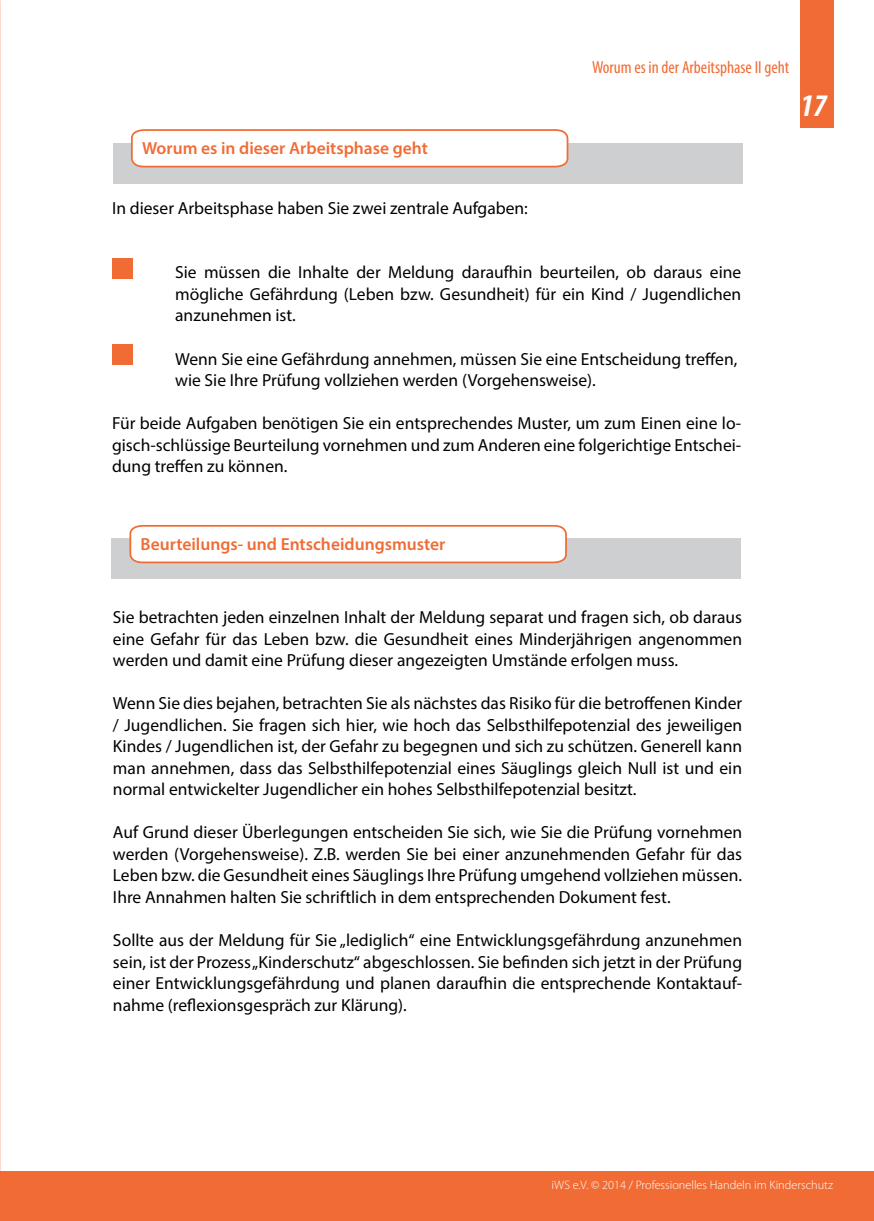
<style>
.page{position:relative;width:874px;height:1221px;background:#fff}
.page>*{position:absolute;margin:0;border:0;box-sizing:border-box;transform-origin:0 0}
.t1{font:italic 700 condensed 31.5px "Myriad Pro";color:#fff}
.t2{font:17.5px/21.5px "Myriad Pro";color:#000;text-align:justify}
.t3{font:600 17.5px "Myriad Pro";color:#f16c35}
.t4{font:condensed 17.5px "Myriad Pro";color:#f16c35}
.t5{font:300 12.25px "Myriad Pro";color:#fff}
</style>
<div class="page">
<div style="left:799px;top:0;width:34px;height:128px;background:#f16c35"></div>
<div style="left:113px;top:143px;width:629px;height:40px;background:#cdcfd1"></div>
<svg style="left:131px;top:129px;width:438px;height:39px"></svg>
<div style="left:112px;top:258px;width:20px;height:20px;background:#f16c35"></div>
<div style="left:112px;top:344px;width:20px;height:20px;background:#f16c35"></div>
<div style="left:112px;top:538px;width:628px;height:41px;background:#cdcfd1"></div>
<svg style="left:129px;top:524px;width:438px;height:40px"></svg>
<div style="left:0;top:1170px;width:873px;height:50px;background:#f16c35"></div>
<p class="t3" style="left:142px;top:137px;width:287px">Worum es in dieser Arbeitsphase geht</p>
<p class="t2" style="left:112px;top:197px;width:417px">In dieser Arbeitsphase haben Sie zwei zentrale Aufgaben:</p>
<p class="t4" style="left:591px;top:57px;width:199px">Worum es in der Arbeitsphase II geht</p>
<h1 class="t1" style="left:799px;top:86px;width:29px">17</h1>
<p class="t2" style="left:175px;top:261px;width:567px">Sie müssen die Inhalte der Meldung daraufhin beurteilen, ob daraus eine mögliche Gefährdung (Leben bzw. Gesundheit) für ein Kind / Jugendlichen anzunehmen ist.</p>
<p class="t2" style="left:175px;top:347px;width:563px">Wenn Sie eine Gefährdung annehmen, müssen Sie eine Entscheidung treffen, wie Sie Ihre Prüfung vollziehen werden (Vorgehensweise).</p>
<p class="t2" style="left:112px;top:412px;width:630px">Für beide Aufgaben benötigen Sie ein entsprechendes Muster, um zum Einen eine lo&shy;gisch-schlüssige Beurteilung vornehmen und zum Anderen eine folgerichtige Entschei&shy;dung treffen zu können.</p>
<p class="t3" style="left:140px;top:533px;width:306px">Beurteilungs- und Entscheidungsmuster</p>
<p class="t2" style="left:113px;top:606px;width:630px">Sie betrachten jeden einzelnen Inhalt der Meldung separat und fragen sich, ob daraus eine Gefahr für das Leben bzw. die Gesundheit eines Minderjährigen angenommen werden und damit eine Prüfung dieser angezeigten Umstände erfolgen muss.</p>
<p class="t2" style="left:113px;top:692px;width:630px">Wenn Sie dies bejahen, betrachten Sie als nächstes das Risiko für die betroffenen Kinder / Jugendlichen. Sie fragen sich hier, wie hoch das Selbsthilfepotenzial des jeweiligen Kindes / Jugendlichen ist, der Gefahr zu begegnen und sich zu schützen. Generell kann man annehmen, dass das Selbsthilfepotenzial eines Säuglings gleich Null ist und ein normal entwickelter Jugendlicher ein hohes Selbsthilfepotenzial besitzt.</p>
<p class="t2" style="left:113px;top:821px;width:630px">Auf Grund dieser Überlegungen entscheiden Sie sich, wie Sie die Prüfung vornehmen werden (Vorgehensweise). Z.B. werden Sie bei einer anzunehmenden Gefahr für das Leben bzw. die Gesundheit eines Säuglings Ihre Prüfung umgehend vollziehen müssen.<br>Ihre Annahmen halten Sie schriftlich in dem entsprechenden Dokument fest.</p>
<p class="t2" style="left:113px;top:929px;width:630px">Sollte aus der Meldung für Sie „lediglich“ eine Entwicklungsgefährdung anzunehmen sein, ist der Prozess „Kinderschutz“ abgeschlossen. Sie befinden sich jetzt in der Prüfung einer Entwicklungsgefährdung und planen daraufhin die entsprechende Kontaktauf&shy;nahme (reflexionsgespräch zur Klärung).</p>
<p class="t5" style="left:551px;top:1177px;width:283px">iWS e.V. © 2014 / Professionelles Handeln im Kinderschutz</p>
</div>
